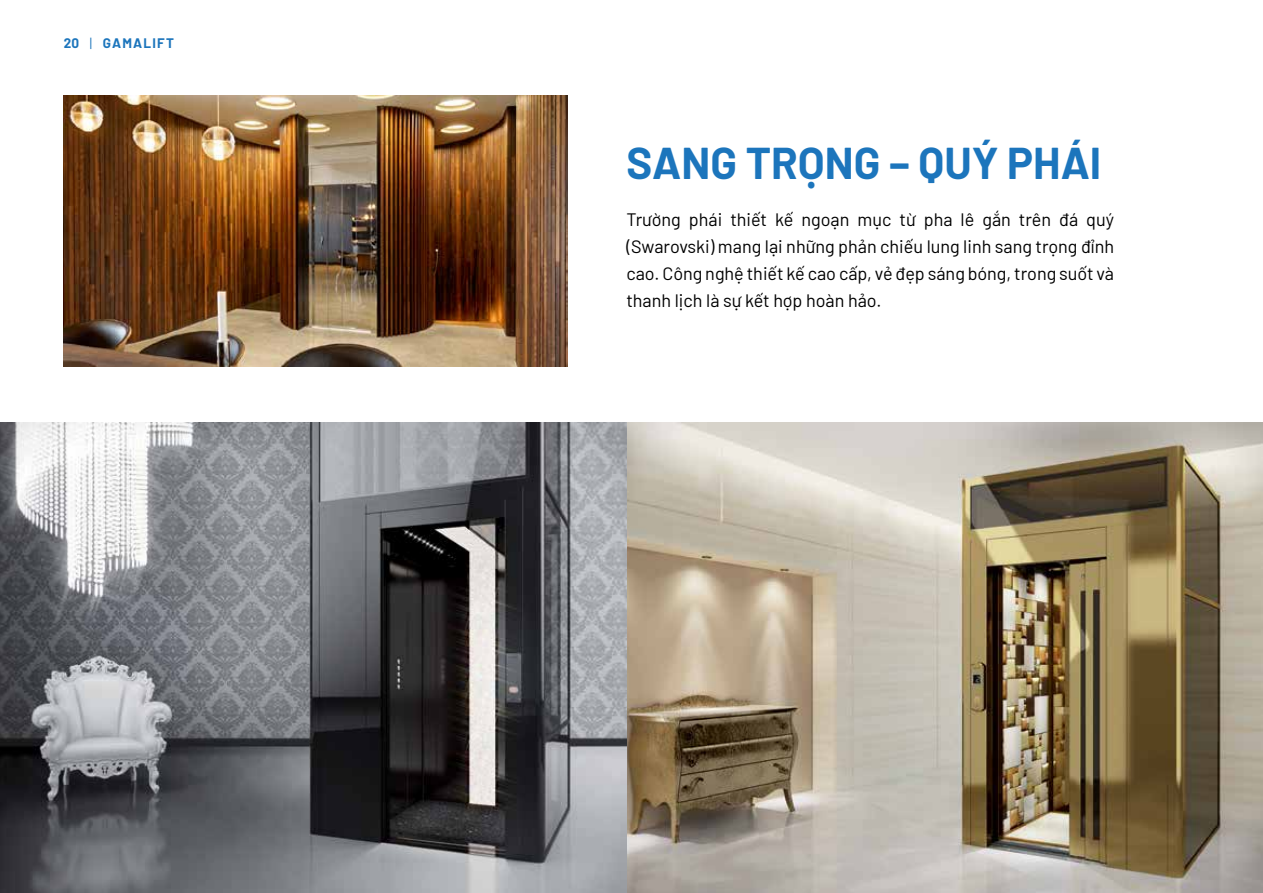
<style>
.page{position:relative;width:1263px;height:893px;background:#fff}
.page>*{position:absolute;margin:0;border:0;box-sizing:border-box;transform-origin:0 0}
.t1{font:700 43.5px "Barlow";color:#1c75bc}
.t2{font:18px/27px "Barlow";color:#000;text-align:justify}
.t3{font:700 13.5px "Barlow";letter-spacing:.09em;color:#1c75bc}
.s1{font-weight:400}
</style>
<div class="page">
<img style="left:626px;top:422px;width:637px;height:471px">
<img style="left:0;top:422px;width:626px;height:471px">
<img style="left:64px;top:95px;width:503px;height:272px">
<p class="t3" style="left:64px;top:33px;width:112px">20 <span class="s1">|</span> GAMALIFT</p>
<h1 class="t1" style="left:626px;top:131px;width:476px">SANG TRỌNG – QUÝ PHÁI</h1>
<p class="t2" style="left:626px;top:205px;width:489px">Trường phái thiết kế ngoạn mục từ pha lê gắn trên đá quý (Swarovski) mang lại những phản chiếu lung linh sang trọng đỉnh cao. Công nghệ thiết kế cao cấp, vẻ đẹp sáng bóng, trong suốt và thanh lịch là sự kết hợp hoàn hảo.</p>
</div>
